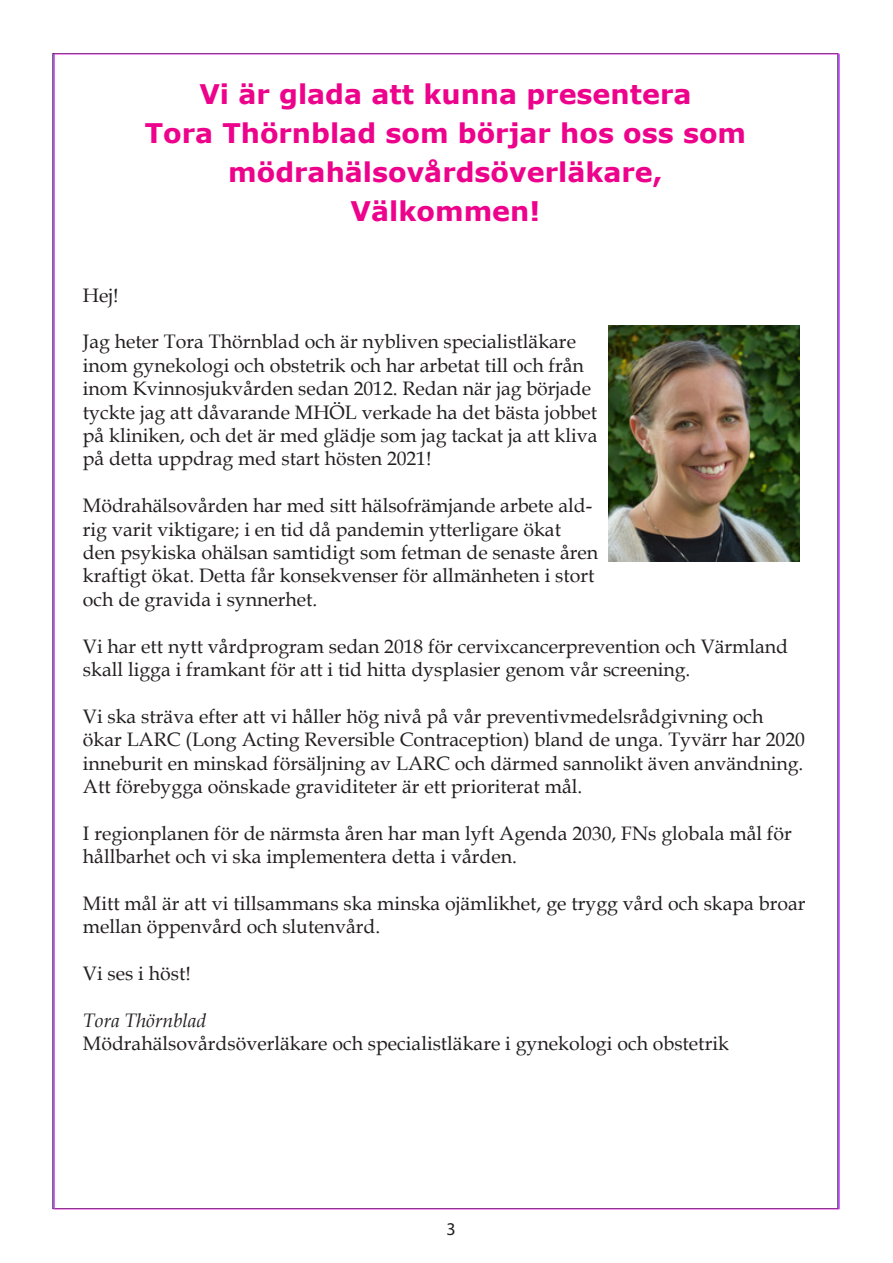
<style>
.page{position:relative;width:893px;height:1263px;background:#fff}
.page>*{position:absolute;margin:0;border:0;box-sizing:border-box;transform-origin:0 0}
.t1{font:700 27px "Verdana";color:#ed028c}
.t2{font:19.5px/23.4px "Book Antiqua";color:#231f20}
.t3{font:italic 19.5px "Book Antiqua";color:#231f20}
.t4{font:18px "Myriad Pro";color:#231f20}
</style>
<div class="page">
<img style="left:609px;top:325px;width:191px;height:236px">
<hr style="left:54px;top:54px;width:1px;height:1155px;background:#93f">
<hr style="left:839px;top:54px;width:1px;height:1155px;background:#93f">
<p class="t1" style="left:199px;top:75px;width:494px">Vi är glada att kunna presentera</p>
<p class="t1" style="left:145px;top:114px;width:603px">Tora Thörnblad som börjar hos oss som</p>
<p class="t1" style="left:228px;top:153px;width:436px">mödrahälsovårdsöverläkare,</p>
<p class="t1" style="left:351px;top:192px;width:191px">Välkommen!</p>
<p class="t2" style="left:83px;top:283px;width:37px">Hej!</p>
<p class="t2" style="left:83px;top:330px;width:516px">Jag heter Tora Thörnblad och är nybliven specialistläkare inom gynekologi och obstetrik och har arbetat till och från inom Kvinnosjukvården sedan 2012. Redan när jag började tyckte jag att dåvarande MHÖL verkade ha det bästa jobbet på kliniken, och det är med glädje som jag tackat ja att kliva på detta uppdrag med start hösten 2021!</p>
<p class="t2" style="left:83px;top:493px;width:517px">Mödrahälsovården har med sitt hälsofrämjande arbete ald&shy;rig varit viktigare; i en tid då pandemin ytterligare ökat den psykiska ohälsan samtidigt som fetman de senaste åren kraftigt ökat. Detta får konsekvenser för allmänheten i stort och de gravida i synnerhet.</p>
<p class="t2" style="left:83px;top:634px;width:707px">Vi har ett nytt vårdprogram sedan 2018 för cervixcancerprevention och Värmland skall ligga i framkant för att i tid hitta dysplasier genom vår screening.</p>
<p class="t2" style="left:83px;top:704px;width:723px">Vi ska sträva efter att vi håller hög nivå på vår preventivmedelsrådgivning och ökar LARC (Long Acting Reversible Contraception) bland de unga. Tyvärr har 2020 inneburit en minskad försäljning av LARC och därmed sannolikt även användning.<br>Att förebygga oönskade graviditeter är ett prioriterat mål.</p>
<p class="t2" style="left:83px;top:821px;width:710px">I regionplanen för de närmsta åren har man lyft Agenda 2030, FNs globala mål för hållbarhet och vi ska implementera detta i vården.</p>
<p class="t2" style="left:83px;top:891px;width:724px">Mitt mål är att vi tillsammans ska minska ojämlikhet, ge trygg vård och skapa broar mellan öppenvård och slutenvård.</p>
<p class="t2" style="left:83px;top:961px;width:109px">Vi ses i höst!</p>
<p class="t3" style="left:83px;top:1007px;width:125px">Tora Thörnblad</p>
<p class="t2" style="left:83px;top:1032px;width:647px">Mödrahälsovårdsöverläkare och specialistläkare i gynekologi och obstetrik</p>
<p class="t4" style="left:446px;top:1218px;width:11px">3</p>
</div>
